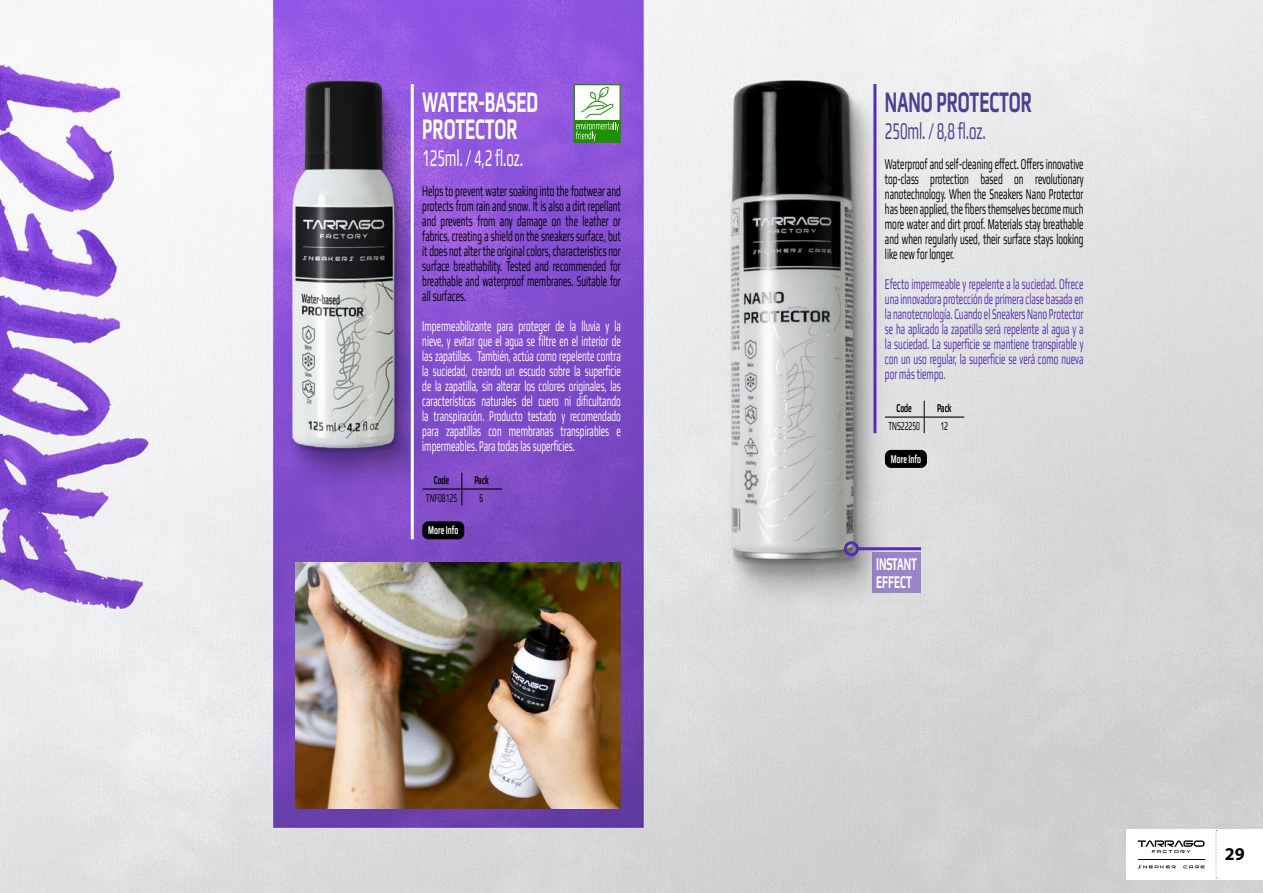
<style>
.page{position:relative;width:1263px;height:893px;background:#fff}
.page>*{position:absolute;margin:0;border:0;box-sizing:border-box;transform-origin:0 0}
.t1{font:700 30px/27px "Play";color:#fff;scale:.55 1}
.t2{font:700 30px "Play";color:#4e3e91;scale:.55 1}
.t3{font:24px "Play";letter-spacing:-.01em;color:#fff;scale:.55 1}
.t4{font:24px "Play";letter-spacing:-.01em;color:#4e3e91;scale:.55 1}
.t5{font:700 18px/18px "Play";color:#fff;scale:.55 1}
.t6{font:700 18px "Myriad Pro";color:#000}
.t7{font:15px/15px "Play";color:#000;text-align:justify;scale:.55 1}
.t8{font:15px/15px "Play";color:#fff;text-align:justify;scale:.55 1}
.t9{font:15px/15px "Play";color:#552db3;text-align:justify;scale:.55 1}
.t10{font:12px "Play";color:#000;scale:.55 1}
.t11{font:700 12px "Play";color:#000;scale:.55 1}
.t12{font:700 12px "Play";color:#fff;scale:.55 1}
</style>
<div class="page">
<img style="left:0;top:0;width:1263px;height:893px">
<img style="left:295px;top:563px;width:326px;height:246px">
<div style="left:873px;top:553px;width:48px;height:40px;background:#9885c8"></div>
<hr style="left:857px;top:547px;width:64px;height:3px;background:#552db3">
<div style="left:844px;top:541px;width:15px;height:15px;border:3px solid #552db3;border-radius:50%"></div>
<hr style="left:885px;top:416px;width:79px;height:2px;background:#000">
<hr style="left:924px;top:401px;width:1px;height:32px;background:#000">
<div style="left:574px;top:84px;width:47px;height:59px;background:#fff;border:1px solid #1e9100"></div>
<div style="left:574px;top:120px;width:46px;height:23px;background:#1e9100"></div>
<svg style="left:576px;top:87px;width:43px;height:54px"></svg>
<hr style="left:411px;top:84px;width:3px;height:455px;background:#fff">
<hr style="left:873px;top:84px;width:3px;height:349px;background:#552db3">
<hr style="left:423px;top:488px;width:79px;height:2px;background:#000">
<hr style="left:462px;top:473px;width:1px;height:32px;background:#000">
<div style="left:885px;top:450px;width:42px;height:18px;background:#000;border-radius:6px"></div>
<div style="left:422px;top:521px;width:42px;height:18px;background:#000;border-radius:6px"></div>
<div style="left:1126px;top:829px;width:137px;height:50px;background:#fff"></div>
<svg style="left:1215px;top:830px;width:2px;height:48px"></svg>
<svg style="left:1138px;top:865px;width:38px;height:3px"></svg>
<svg style="left:1183px;top:865px;width:22px;height:3px"></svg>
<hr style="left:1138px;top:859px;width:67px;height:1px;background:#000">
<svg style="left:1138px;top:840px;width:67px;height:13px"></svg>
<h1 class="t1" style="left:422px;top:88px;width:212px">WATER-BASED<br>PROTECTOR</h1>
<h2 class="t3" style="left:422px;top:143px;width:185px">125ml. / 4,2 fl.oz.</h2>
<p class="t7" style="left:422px;top:183px;width:362px">Helps to prevent water soaking into the footwear and protects from rain and snow. It is also a dirt repellant and prevents from any damage on the leather or fabrics, creating a shield on the sneakers surface, but it does not alter the original colors, characteristics nor surface breathability. Tested and recommended for breathable and waterproof membranes. Suitable for all surfaces.</p>
<p class="t8" style="left:422px;top:318px;width:362px">Impermeabilizante para proteger de la lluvia y la nieve, y evitar que el agua se filtre en el interior de las zapatillas. También, actúa como repelente contra la suciedad, creando un escudo sobre la superficie de la zapatilla, sin alterar los colores originales, las características naturales del cuero ni dificultando la transpiración. Producto testado y recomendado para zapatillas con membranas transpirables e impermeables. Para todas las superficies.</p>
<p class="t11" style="left:434px;top:473px;width:30px">Code</p>
<p class="t11" style="left:474px;top:473px;width:28px">Pack</p>
<p class="t10" style="left:426px;top:490px;width:59px">TNF08125</p>
<p class="t10" style="left:480px;top:490px;width:8px">6</p>
<p class="t12" style="left:428px;top:523px;width:56px">More Info</p>
<h1 class="t2" style="left:885px;top:84px;width:268px">NANO PROTECTOR</h1>
<h2 class="t4" style="left:885px;top:116px;width:185px">250ml. / 8,8 fl.oz.</h2>
<p class="t7" style="left:885px;top:156px;width:362px">Waterproof and self-cleaning effect. Offers innovative top-class protection based on revolutionary nanotechnology. When the Sneakers Nano Protector has been applied, the fibers themselves become much more water and dirt proof. Materials stay breathable and when regularly used, their surface stays looking like new for longer.</p>
<p class="t9" style="left:885px;top:276px;width:362px">Efecto impermeable y repelente a la suciedad. Ofrece una innovadora protección de primera clase basada en la nanotecnología. Cuando el Sneakers Nano Protector se ha aplicado la zapatilla será repelente al agua y a la suciedad. La superficie se mantiene transpirable y con un uso regular, la superficie se verá como nueva por más tiempo.</p>
<p class="t11" style="left:896px;top:401px;width:30px">Code</p>
<p class="t11" style="left:937px;top:401px;width:28px">Pack</p>
<p class="t10" style="left:888px;top:419px;width:59px">TNS22250</p>
<p class="t10" style="left:940px;top:419px;width:15px">12</p>
<p class="t12" style="left:891px;top:452px;width:56px">More Info</p>
<p class="t5" style="left:876px;top:554px;width:76px">INSTANT<br>EFFECT</p>
<p class="t6" style="left:1225px;top:843px;width:21px">29</p>
</div>
